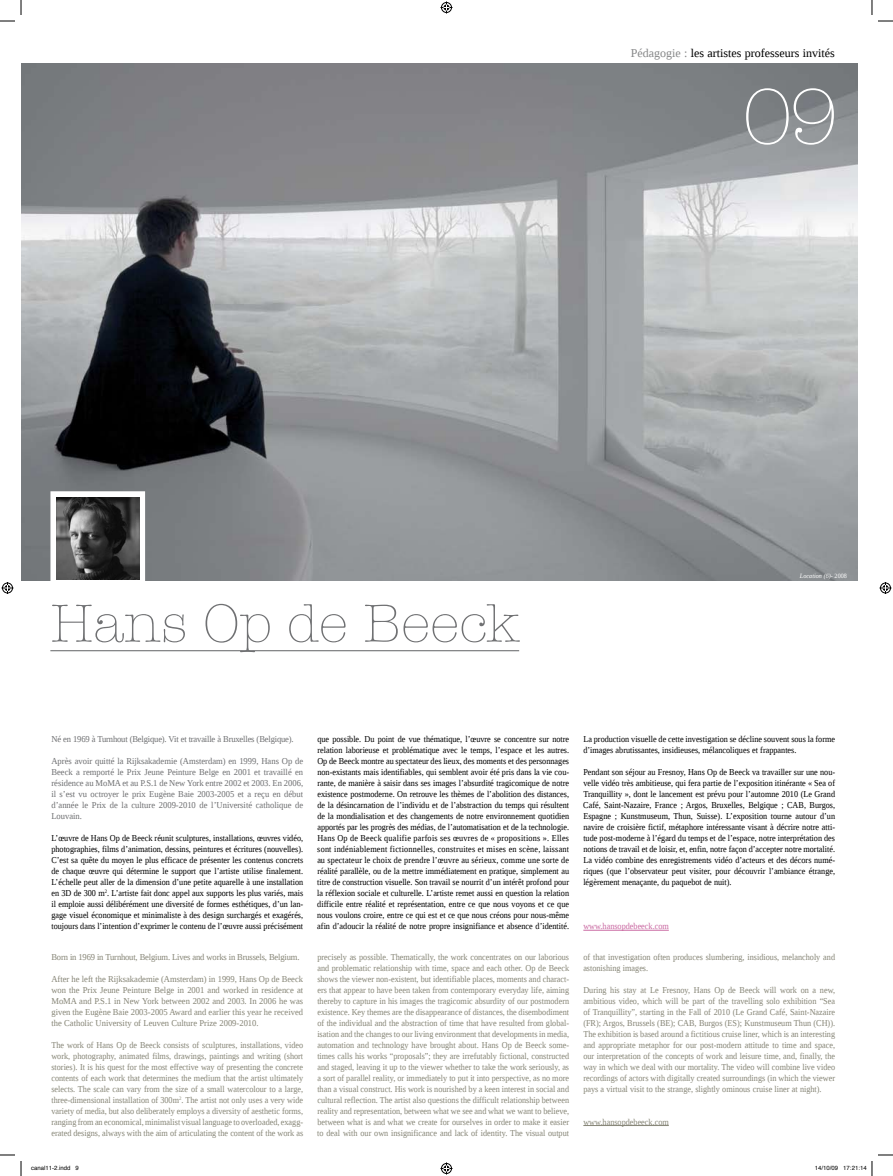
<style>
.page{position:relative;width:893px;height:1176px;background:#fff}
.page>*{position:absolute;margin:0;border:0;box-sizing:border-box;transform-origin:0 0}
.t1{font:300 80px "American Typewriter";color:#fff}
.t2{font:300 55px "American Typewriter";color:#707173}
.t3{font:12px "Liberation Serif";color:#000}
.t4{font:9px/11px "Liberation Serif";color:#000;text-align:justify;scale:.91 1}
.t5{font:9px/11px "Liberation Serif";color:#878677;text-align:justify;scale:.91 1}
.t6{font:9px/11px "Liberation Serif";letter-spacing:-.02em;color:#707173;text-align:justify;scale:.95 1}
.t7{font:9px/11px "Liberation Serif";color:#878677;text-align:justify;scale:.95 1}
.t8{font:9px "Liberation Serif";letter-spacing:-.02em;color:#878677;scale:.95 1}
.t9{font:9px "Liberation Serif";color:#ca69a2;scale:.91 1}
.t10{font:italic 6.5px "Liberation Serif";color:#fff;scale:.95 1}
.t11{font:6px "Helvetica";color:#000}
.s1{color:#878889}
.s2{font-style:normal}
</style>
<div class="page">
<img style="left:21px;top:64px;width:836px;height:517px">
<div style="left:50px;top:491px;width:95px;height:95px;border:12px solid #fff"></div>
<img style="left:56px;top:497px;width:83px;height:83px">
<hr style="left:50px;top:650px;width:469px;height:1px;background:#707173">
<hr style="left:583px;top:930px;width:85px;height:1px;background:#ca69a2">
<hr style="left:583px;top:1125px;width:85px;height:1px;background:#878677">
<svg style="left:0;top:0;width:22px;height:22px"></svg>
<svg style="left:0;top:1154px;width:22px;height:22px"></svg>
<svg style="left:871px;top:0;width:21px;height:22px"></svg>
<svg style="left:440px;top:2px;width:12px;height:12px"></svg>
<svg style="left:440px;top:1162px;width:12px;height:12px"></svg>
<svg style="left:2px;top:582px;width:12px;height:12px"></svg>
<svg style="left:879px;top:582px;width:12px;height:12px"></svg>
<svg style="left:871px;top:1154px;width:21px;height:22px"></svg>
<h3 class="t3" style="left:630px;top:46px;width:205px"><span class="s1">Pédagogie :</span> les artistes professeurs invités</h3>
<h1 class="t1" style="left:742px;top:72px;width:97px">09</h1>
<h2 class="t2" style="left:50px;top:593px;width:470px">Hans Op de Beeck</h2>
<p class="t10" style="left:799px;top:571px;width:51px">Location (6)<span class="s2">- 2008</span></p>
<p class="t6" style="left:51px;top:734px;width:256px">Né en 1969 à Turnhout (Belgique). Vit et travaille à Bruxelles (Belgique).</p>
<p class="t6" style="left:51px;top:756px;width:266px">Après avoir quitté la Rijksakademie (Amsterdam) en 1999, Hans Op de Beeck a remporté le Prix Jeune Peinture Belge en 2001 et travaillé en résidence au MoMA et au P.S.1 de New York entre 2002 et 2003. En 2006, il s’est vu octroyer le prix Eugène Baie 2003-2005 et a reçu en début d’année le Prix de la culture 2009-2010 de l’Université catholique de Louvain.</p>
<p class="t4" style="left:51px;top:833px;width:278px">L’œuvre de Hans Op de Beeck réunit sculptures, installations, œuvres vidéo, photographies, films d’animation, dessins, peintures et écritures (nouvelles).<br>C’est sa quête du moyen le plus efficace de présenter les contenus concrets de chaque œuvre qui détermine le support que l’artiste utilise finalement.<br>L’échelle peut aller de la dimension d’une petite aquarelle à une installation en 3D de 300 m<sup>2</sup>. L’artiste fait donc appel aux supports les plus variés, mais il emploie aussi délibérément une diversité de formes esthétiques, d’un lan&shy;gage visuel économique et minimaliste à des design surchargés et exagérés, toujours dans l’intention d’exprimer le contenu de l’œuvre aussi précisément</p>
<p class="t8" style="left:51px;top:951px;width:262px">Born in 1969 in Turnhout, Belgium. Lives and works in Brussels, Belgium.</p>
<p class="t7" style="left:51px;top:973px;width:266px">After he left the Rijksakademie (Amsterdam) in 1999, Hans Op de Beeck won the Prix Jeune Peinture Belge in 2001 and worked in residence at MoMA and P.S.1 in New York between 2002 and 2003. In 2006 he was given the Eugène Baie 2003-2005 Award and earlier this year he received the Catholic University of Leuven Culture Prize 2009-2010.</p>
<p class="t5" style="left:51px;top:1039px;width:278px">The work of Hans Op de Beeck consists of sculptures, installations, video work, photography, animated films, drawings, paintings and writing (short stories). It is his quest for the most effective way of presenting the concrete contents of each work that determines the medium that the artist ultimately selects. The scale can vary from the size of a small watercolour to a large, three-dimensional installation of 300m<sup>2</sup>. The artist not only uses a very wide variety of media, but also deliberately employs a diversity of aesthetic forms, ranging from an economical, minimalist visual language to overloaded, exagg&shy;erated designs, always with the aim of articulating the content of the work as</p>
<p class="t4" style="left:317px;top:734px;width:278px">que possible. Du point de vue thématique, l’œuvre se concentre sur notre relation laborieuse et problématique avec le temps, l’espace et les autres.<br>Op de Beeck montre au spectateur des lieux, des moments et des personnages non-existants mais identifiables, qui semblent avoir été pris dans la vie cou&shy;rante, de manière à saisir dans ses images l’absurdité tragicomique de notre existence postmoderne. On retrouve les thèmes de l’abolition des distances, de la désincarnation de l’individu et de l’abstraction du temps qui résultent de la mondialisation et des changements de notre environnement quotidien apportés par les progrès des médias, de l’automatisation et de la technologie.<br>Hans Op de Beeck qualifie parfois ses œuvres de « propositions ». Elles sont indéniablement fictionnelles, construites et mises en scène, laissant au spectateur le choix de prendre l’œuvre au sérieux, comme une sorte de réalité parallèle, ou de la mettre immédiatement en pratique, simplement au titre de construction visuelle. Son travail se nourrit d’un intérêt profond pour la réflexion sociale et culturelle. L’artiste remet aussi en question la relation difficile entre réalité et représentation, entre ce que nous voyons et ce que nous voulons croire, entre ce qui est et ce que nous créons pour nous-même afin d’adoucir la réalité de notre propre insignifiance et absence d’identité.</p>
<p class="t4" style="left:583px;top:734px;width:278px">La production visuelle de cette investigation se décline souvent sous la forme d’images abrutissantes, insidieuses, mélancoliques et frappantes.</p>
<p class="t4" style="left:583px;top:767px;width:278px">Pendant son séjour au Fresnoy, Hans Op de Beeck va travailler sur une nou&shy;velle vidéo très ambitieuse, qui fera partie de l’exposition itinérante « Sea of Tranquillity », dont le lancement est prévu pour l’automne 2010 (Le Grand Café, Saint-Nazaire, France ; Argos, Bruxelles, Belgique ; CAB, Burgos, Espagne ; Kunstmuseum, Thun, Suisse). L’exposition tourne autour d’un navire de croisière fictif, métaphore intéressante visant à décrire notre atti&shy;tude post-moderne à l’égard du temps et de l’espace, notre interprétation des notions de travail et de loisir, et, enfin, notre façon d’accepter notre mortalité.<br>La vidéo combine des enregistrements vidéo d’acteurs et des décors numé&shy;riques (que l’observateur peut visiter, pour découvrir l’ambiance étrange, légèrement menaçante, du paquebot de nuit).</p>
<p class="t9" style="left:583px;top:920px;width:95px">www.hansopdebeeck.com</p>
<p class="t5" style="left:317px;top:951px;width:278px">precisely as possible. Thematically, the work concentrates on our laborious and problematic relationship with time, space and each other. Op de Beeck shows the viewer non-existent, but identifiable places, moments and charact&shy;ers that appear to have been taken from contemporary everyday life, aiming thereby to capture in his images the tragicomic absurdity of our postmodern existence. Key themes are the disappearance of distances, the disembodiment of the individual and the abstraction of time that have resulted from global&shy;isation and the changes to our living environment that developments in media, automation and technology have brought about. Hans Op de Beeck some&shy;times calls his works “proposals”; they are irrefutably fictional, constructed and staged, leaving it up to the viewer whether to take the work seriously, as a sort of parallel reality, or immediately to put it into perspective, as no more than a visual construct. His work is nourished by a keen interest in social and cultural reflection. The artist also questions the difficult relationship between reality and representation, between what we see and what we want to believe, between what is and what we create for ourselves in order to make it easier to deal with our own insignificance and lack of identity. The visual output</p>
<p class="t5" style="left:583px;top:951px;width:278px">of that investigation often produces slumbering, insidious, melancholy and astonishing images.</p>
<p class="t5" style="left:583px;top:984px;width:278px">During his stay at Le Fresnoy, Hans Op de Beeck will work on a new, ambitious video, which will be part of the travelling solo exhibition “Sea of Tranquillity”, starting in the Fall of 2010 (Le Grand Café, Saint-Nazaire (FR); Argos, Brussels (BE); CAB, Burgos (ES); Kunstmuseum Thun (CH)).<br>The exhibition is based around a fictitious cruise liner, which is an interesting and appropriate metaphor for our post-modern attitude to time and space, our interpretation of the concepts of work and leisure time, and, finally, the way in which we deal with our mortality. The video will combine live video recordings of actors with digitally created surroundings (in which the viewer pays a virtual visit to the strange, slightly ominous cruise liner at night).</p>
<p class="t5" style="left:583px;top:1116px;width:95px">www.hansopdebeeck.com</p>
<p class="t11" style="left:31px;top:1163px;width:49px">canal11-2.indd 9</p>
<p class="t11" style="left:814px;top:1163px;width:53px">14/10/09 17:21:14</p>
</div>
